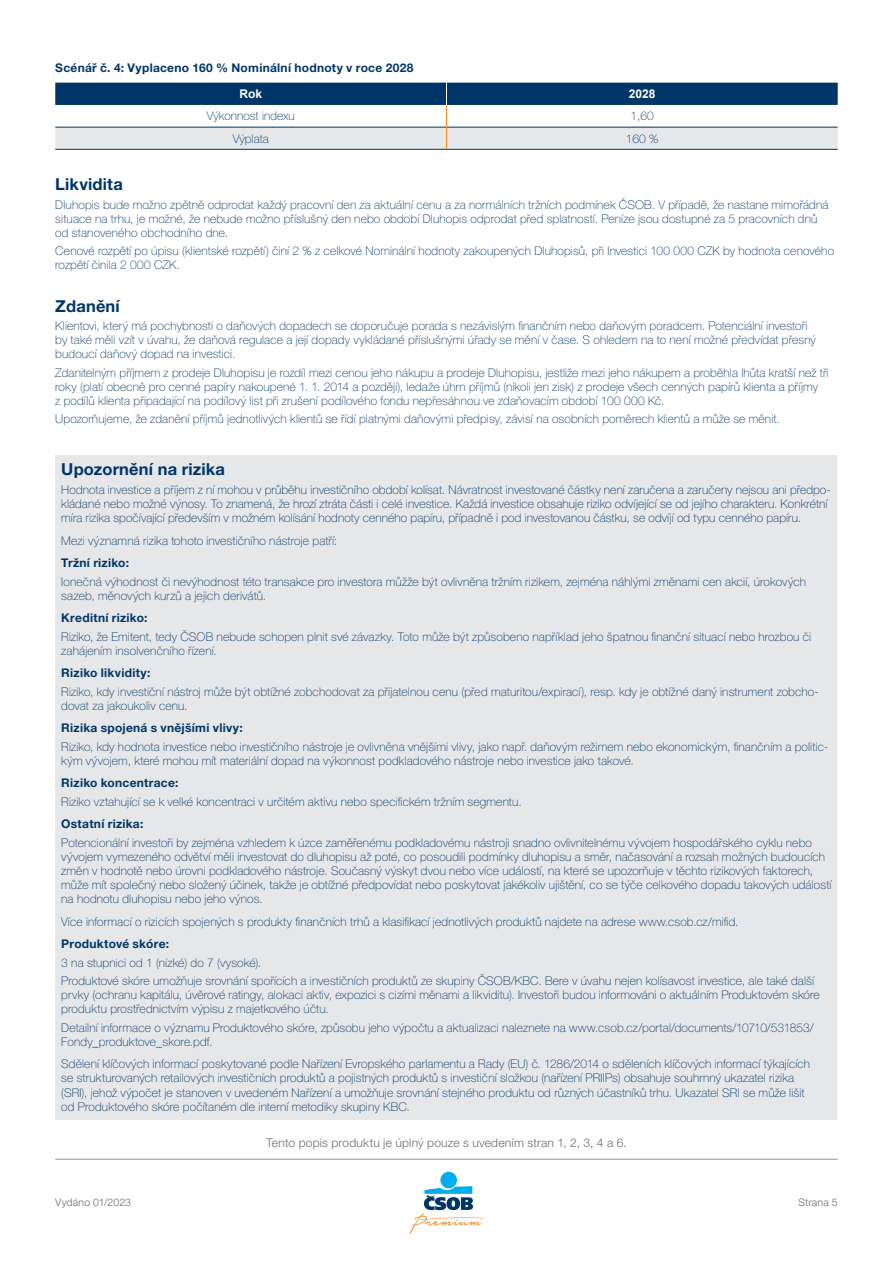
<style>
.page{position:relative;width:893px;height:1263px;background:#fff}
.page>*{position:absolute;margin:0;border:0;box-sizing:border-box;transform-origin:0 0}
.podnadpis_OK{font:700 16.5px "Helvetica Neue LT Pro";letter-spacing:.01em;color:#003667}
.Podnadpis{font:700 16.5px "Helvetica Neue LT Pro";letter-spacing:.01em;color:#003667}
.normal_text_OK{font:100 12px/14.1px "Helvetica Neue LT Pro";letter-spacing:.01em;color:#003667}
.Plain_text{font:100 12px/14.1px "Helvetica Neue LT Pro";letter-spacing:.01em;color:#003667}
.normal_text_podnadpi{font:700 12px "Helvetica Neue LT Pro";letter-spacing:.02em;color:#003667}
.t1{font:300 12px "Helvetica Neue LT Pro";letter-spacing:.02em;color:#6c6d70}
.Plain_text-2{font:700 12px "Helvetica Neue LT Pro";letter-spacing:.025em;color:#003667}
.Styl_odstavce1{font:100 12px "Helvetica Neue LT Pro";color:#003667}
.t2{font:700 12px "Arial";color:#fff}
.t3{font:300 10.5px "Helvetica Neue LT Pro";letter-spacing:.015em;color:#6c6d70}
</style>
<div class="page">
<svg style="left:410px;top:1172px;width:73px;height:62px"></svg>
<hr style="left:55px;top:1159px;width:783px;height:1px;background:#939598">
<svg style="left:55px;top:83px;width:783px;height:66px"></svg>
<hr style="left:55px;top:149px;width:391px;height:1px;background:#003667">
<hr style="left:446px;top:149px;width:392px;height:1px;background:#003667">
<div style="left:55px;top:455px;width:783px;height:664px;background:#e6e7e9"></div>
<hr style="left:837px;top:455px;width:1px;height:664px;background:#fff">
<p class="Plain_text-2" style="left:55px;top:61px;width:360px">Scénář č. 4: Vyplaceno 160 % Nominální hodnoty v roce 2028</p>
<p class="t2" style="left:240px;top:86px;width:24px">Rok</p>
<p class="t2" style="left:629px;top:86px;width:28px">2028</p>
<p class="Styl_odstavce1" style="left:207px;top:109px;width:89px">Výkonnost indexu</p>
<p class="Styl_odstavce1" style="left:630px;top:109px;width:25px">1,60</p>
<p class="Styl_odstavce1" style="left:233px;top:131px;width:37px">Výplata</p>
<p class="Styl_odstavce1" style="left:626px;top:131px;width:34px">160 %</p>
<p class="Podnadpis" style="left:55px;top:174px;width:69px">Likvidita</p>
<p class="Plain_text" style="left:55px;top:197px;width:775px">Dluhopis bude možno zpětně odprodat každý pracovní den za aktuální cenu a za normálních tržních podmínek ČSOB. V případě, že nastane mimořádná situace na trhu, je možné, že nebude možno příslušný den nebo období Dluhopis odprodat před splatností. Peníze jsou dostupné za 5 pracovních dnů od stanoveného obchodního dne.</p>
<p class="Plain_text" style="left:55px;top:244px;width:780px">Cenové rozpětí po úpisu (klientské rozpětí) činí 2 % z celkové Nominální hodnoty zakoupených Dluhopisů, při Investici 100 000 CZK by hodnota cenového rozpětí činila 2 000 CZK.</p>
<p class="Podnadpis" style="left:55px;top:296px;width:66px">Zdanění</p>
<p class="Plain_text" style="left:55px;top:319px;width:762px">Klientovi, který má pochybnosti o daňových dopadech se doporučuje porada s nezávislým finančním nebo daňovým poradcem. Potenciální investoři by také měli vzít v úvahu, že daňová regulace a její dopady vykládané příslušnými úřady se mění v čase. S ohledem na to není možné předvídat přesný budoucí daňový dopad na investici.</p>
<p class="Plain_text" style="left:55px;top:365px;width:775px">Zdanitelným příjmem z prodeje Dluhopisu je rozdíl mezi cenou jeho nákupu a prodeje Dluhopisu, jestliže mezi jeho nákupem a proběhla lhůta kratší než tři roky (platí obecně pro cenné papíry nakoupené 1. 1. 2014 a později), ledaže úhrn příjmů (nikoli jen zisk) z prodeje všech cenných papírů klienta a příjmy<br>z podílů klienta připadající na podílový list při zrušení podílového fondu nepřesáhnou ve zdaňovacím období 100 000 Kč.</p>
<p class="Plain_text" style="left:55px;top:412px;width:726px">Upozorňujeme, že zdanění příjmů jednotlivých klientů se řídí platnými daňovými předpisy, závisí na osobních poměrech klientů a může se měnit.</p>
<p class="podnadpis_OK" style="left:61px;top:459px;width:165px">Upozornění na rizika</p>
<p class="normal_text_OK" style="left:61px;top:482px;width:771px">Hodnota investice a příjem z ní mohou v průběhu investičního období kolísat. Návratnost investované částky není zaručena a zaručeny nejsou ani předpo&shy;kládané nebo možné výnosy. To znamená, že hrozí ztráta části i celé investice. Každá investice obsahuje riziko odvíjející se od jejího charakteru. Konkrétní míra rizika spočívající především v možném kolísání hodnoty cenného papíru, případně i pod investovanou částku, se odvíjí od typu cenného papíru.</p>
<p class="normal_text_OK" style="left:61px;top:533px;width:277px">Mezi významná rizika tohoto investičního nástroje patří:</p>
<p class="normal_text_podnadpi" style="left:61px;top:555px;width:69px">Tržní riziko:</p>
<p class="normal_text_OK" style="left:61px;top:574px;width:746px">Ionečná výhodnost či nevýhodnost této transakce pro investora můžže být ovlivněna tržním rizikem, zejména náhlými změnami cen akcií, úrokových sazeb, měnových kurzů a jejich derivátů.</p>
<p class="normal_text_podnadpi" style="left:61px;top:610px;width:88px">Kreditní riziko:</p>
<p class="normal_text_OK" style="left:61px;top:629px;width:751px">Riziko, že Emitent, tedy ČSOB nebude schopen plnit své závazky. Toto může být způsobeno například jeho špatnou finanční situací nebo hrozbou či zahájením insolvenčního řízení.</p>
<p class="normal_text_podnadpi" style="left:61px;top:665px;width:91px">Riziko likvidity:</p>
<p class="normal_text_OK" style="left:61px;top:684px;width:759px">Riziko, kdy investiční nástroj může být obtížné zobchodovat za přijatelnou cenu (před maturitou/expirací), resp. kdy je obtížné daný instrument zobcho&shy;dovat za jakoukoliv cenu.</p>
<p class="normal_text_podnadpi" style="left:61px;top:721px;width:183px">Rizika spojená s vnějšími vlivy:</p>
<p class="normal_text_OK" style="left:61px;top:739px;width:769px">Riziko, kdy hodnota investice nebo investičního nástroje je ovlivněna vnějšími vlivy, jako např. daňovým režimem nebo ekonomickým, finančním a politic&shy;kým vývojem, které mohou mít materiální dopad na výkonnost podkladového nástroje nebo investice jako takové.</p>
<p class="normal_text_podnadpi" style="left:61px;top:776px;width:119px">Riziko koncentrace:</p>
<p class="normal_text_OK" style="left:61px;top:794px;width:462px">Riziko vztahující se k velké koncentraci v určitém aktivu nebo specifickém tržním segmentu.</p>
<p class="normal_text_podnadpi" style="left:61px;top:817px;width:84px">Ostatní rizika:</p>
<p class="normal_text_OK" style="left:61px;top:835px;width:772px">Potencionální investoři by zejména vzhledem k úzce zaměřenému podkladovému nástroji snadno ovlivnitelnému vývojem hospodářského cyklu nebo vývojem vymezeného odvětví měli investovat do dluhopisu až poté, co posoudili podmínky dluhopisu a směr, načasování a rozsah možných budoucích změn v hodnotě nebo úrovni podkladového nástroje. Současný výskyt dvou nebo více událostí, na které se upozorňuje v těchto rizikových faktorech, může mít společný nebo složený účinek, takže je obtížné předpovídat nebo poskytovat jakékoliv ujištění, co se týče celkového dopadu takových událostí na hodnotu dluhopisu nebo jeho výnos.</p>
<p class="normal_text_OK" style="left:61px;top:914px;width:679px">Více informací o rizicích spojených s produkty finančních trhů a klasifikací jednotlivých produktů najdete na adrese www.csob.cz/mifid.</p>
<p class="normal_text_podnadpi" style="left:61px;top:937px;width:109px">Produktové skóre:</p>
<p class="normal_text_OK" style="left:61px;top:955px;width:201px">3 na stupnici od 1 (nízké) do 7 (vysoké).</p>
<p class="normal_text_OK" style="left:61px;top:974px;width:760px">Produktové skóre umožňuje srovnání spořících a investičních produktů ze skupiny ČSOB/KBC. Bere v úvahu nejen kolísavost investice, ale také další prvky (ochranu kapitálu, úvěrové ratingy, alokaci aktiv, expozici s cizími měnami a likviditu). Investoři budou informováni o aktuálním Produktovém skóre produktu prostřednictvím výpisu z majetkového účtu.</p>
<p class="normal_text_OK" style="left:61px;top:1020px;width:754px">Detailní informace o významu Produktového skóre, způsobu jeho výpočtu a aktualizaci naleznete na www.csob.cz/portal/documents/10710/531853/<br>Fondy_produktove_skore.pdf.</p>
<p class="normal_text_OK" style="left:61px;top:1057px;width:750px">Sdělení klíčových informací poskytované podle Nařízení Evropského parlamentu a Rady (EU) č. 1286/2014 o sděleních klíčových informací týkajících se strukturovaných retailových investičních produktů a pojistných produktů s investiční složkou (nařízení PRIIPs) obsahuje souhrnný ukazatel rizika (SRI), jehož výpočet je stanoven v uvedeném Nařízení a umožňuje srovnání stejného produktu od různých účastníků trhu. Ukazatel SRI se může lišit od Produktového skóre počítaném dle interní metodiky skupiny KBC.</p>
<p class="t1" style="left:266px;top:1135px;width:362px">Tento popis produktu je úplný pouze s uvedením stran 1, 2, 3, 4 a 6.</p>
<p class="t3" style="left:55px;top:1196px;width:77px">Vydáno 01/2023</p>
<p class="t3" style="left:798px;top:1196px;width:41px">Strana 5</p>
</div>
